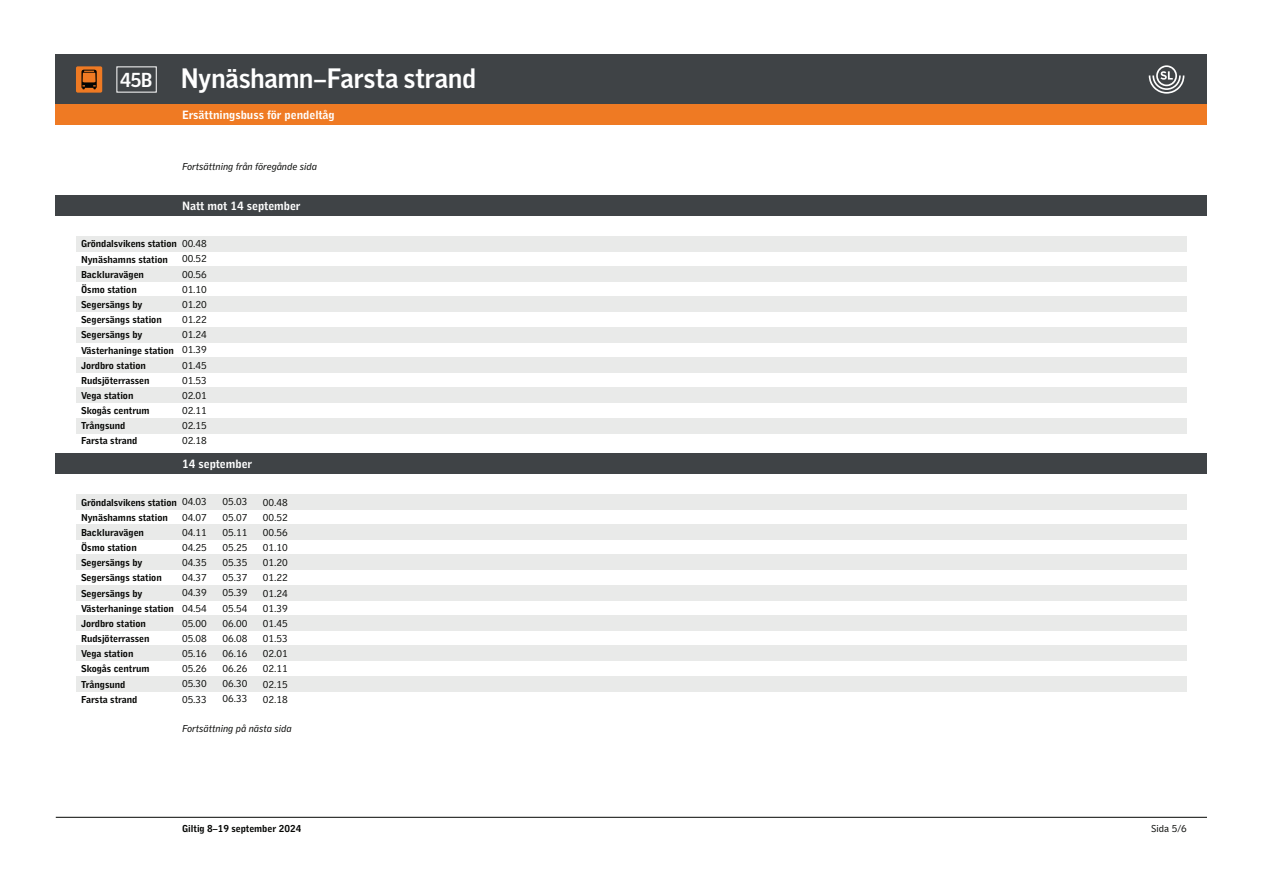
<style>
.page{position:relative;width:1263px;height:893px;background:#fff}
.page>*{position:absolute;margin:0;border:0;box-sizing:border-box;transform-origin:0 0}
.t1{font:700 26.7px "SL Gothic Display";letter-spacing:-.005em;color:#fff}
.t2{font:700 12.15px "SL Gothic Timetable 2";color:#fff}
.t3{font:700 10.05px/15.1px "SL Gothic Timetable 2";color:#040503}
.t4{font:10.05px/15.1px "SL Gothic Timetable 2";color:#040503;text-align:justify}
.t5{font:italic 10.05px "SL Gothic Timetable 2";color:#040503}
.s1{font-size:19.2px}
</style>
<div class="page">
<hr style="left:56px;top:817px;width:1151px;height:1px;background:#040503">
<div style="left:56px;top:54px;width:1151px;height:51px;background:#3f4346"></div>
<div style="left:56px;top:105px;width:1151px;height:20px;background:#ef7a23"></div>
<svg style="left:1149px;top:65px;width:35px;height:29px"></svg>
<div style="left:76px;top:66px;width:26px;height:27px;background:#ef7a23;border-radius:2px"></div>
<svg style="left:81px;top:70px;width:16px;height:19px"></svg>
<div style="left:56px;top:196px;width:1151px;height:20px;background:#3f4346"></div>
<div style="left:56px;top:454px;width:1151px;height:20px;background:#3f4346"></div>
<div style="left:76px;top:327px;width:1111px;height:15px;background:#e9eae9"></div>
<div style="left:76px;top:357px;width:1111px;height:15px;background:#e9eae9"></div>
<div style="left:76px;top:387px;width:1111px;height:16px;background:#e9eae9"></div>
<div style="left:76px;top:418px;width:1111px;height:15px;background:#e9eae9"></div>
<div style="left:76px;top:236px;width:1111px;height:15px;background:#e9eae9"></div>
<div style="left:76px;top:266px;width:1111px;height:15px;background:#e9eae9"></div>
<div style="left:76px;top:297px;width:1111px;height:15px;background:#e9eae9"></div>
<div style="left:76px;top:585px;width:1111px;height:15px;background:#e9eae9"></div>
<div style="left:76px;top:615px;width:1111px;height:15px;background:#e9eae9"></div>
<div style="left:76px;top:645px;width:1111px;height:16px;background:#e9eae9"></div>
<div style="left:76px;top:676px;width:1111px;height:15px;background:#e9eae9"></div>
<div style="left:76px;top:494px;width:1111px;height:15px;background:#e9eae9"></div>
<div style="left:76px;top:524px;width:1111px;height:15px;background:#e9eae9"></div>
<div style="left:76px;top:555px;width:1111px;height:15px;background:#e9eae9"></div>
<h1 class="t1" style="left:121px;top:63px;width:357px"><span class="s1">45B</span> Nynäshamn–Farsta strand</h1>
<p class="t2" style="left:182px;top:111px;width:154px">Ersättningsbuss för pendeltåg</p>
<p class="t5" style="left:182px;top:163px;width:136px">Fortsättning från föregånde sida</p>
<p class="t2" style="left:182px;top:202px;width:120px">Natt mot 14 september</p>
<p class="t4" style="left:182px;top:236px;width:26px">00.48<br>00.52<br>00.56<br>01.10<br>01.20<br>01.22<br>01.24<br>01.39<br>01.45<br>01.53<br>02.01<br>02.11<br>02.15<br>02.18</p>
<p class="t3" style="left:81px;top:237px;width:97px">Gröndalsvikens station<br>Nynäshamns station<br>Backluravägen<br>Ösmo station<br>Segersängs by<br>Segersängs station<br>Segersängs by<br>Västerhaninge station<br>Jordbro station<br>Rudsjöterrassen<br>Vega station<br>Skogås centrum<br>Trångsund<br>Farsta strand</p>
<p class="t2" style="left:182px;top:460px;width:72px">14 september</p>
<p class="t4" style="left:222px;top:494px;width:26px">05.03<br>05.07<br>05.11<br>05.25<br>05.35<br>05.37<br>05.39<br>05.54<br>06.00<br>06.08<br>06.16<br>06.26<br>06.30<br>06.33</p>
<p class="t4" style="left:182px;top:494px;width:26px">04.03<br>04.07<br>04.11<br>04.25<br>04.35<br>04.37<br>04.39<br>04.54<br>05.00<br>05.08<br>05.16<br>05.26<br>05.30<br>05.33</p>
<p class="t3" style="left:81px;top:495px;width:97px">Gröndalsvikens station<br>Nynäshamns station<br>Backluravägen<br>Ösmo station<br>Segersängs by<br>Segersängs station<br>Segersängs by<br>Västerhaninge station<br>Jordbro station<br>Rudsjöterrassen<br>Vega station<br>Skogås centrum<br>Trångsund<br>Farsta strand</p>
<p class="t4" style="left:263px;top:494px;width:26px">00.48<br>00.52<br>00.56<br>01.10<br>01.20<br>01.22<br>01.24<br>01.39<br>01.45<br>01.53<br>02.01<br>02.11<br>02.15<br>02.18</p>
<p class="t5" style="left:182px;top:724px;width:111px">Fortsättning på nästa sida</p>
<p class="t3" style="left:182px;top:822px;width:121px">Giltig 8–19 september 2024</p>
<p class="t4" style="left:1151px;top:821px;width:37px">Sida 5/6</p>
</div>
